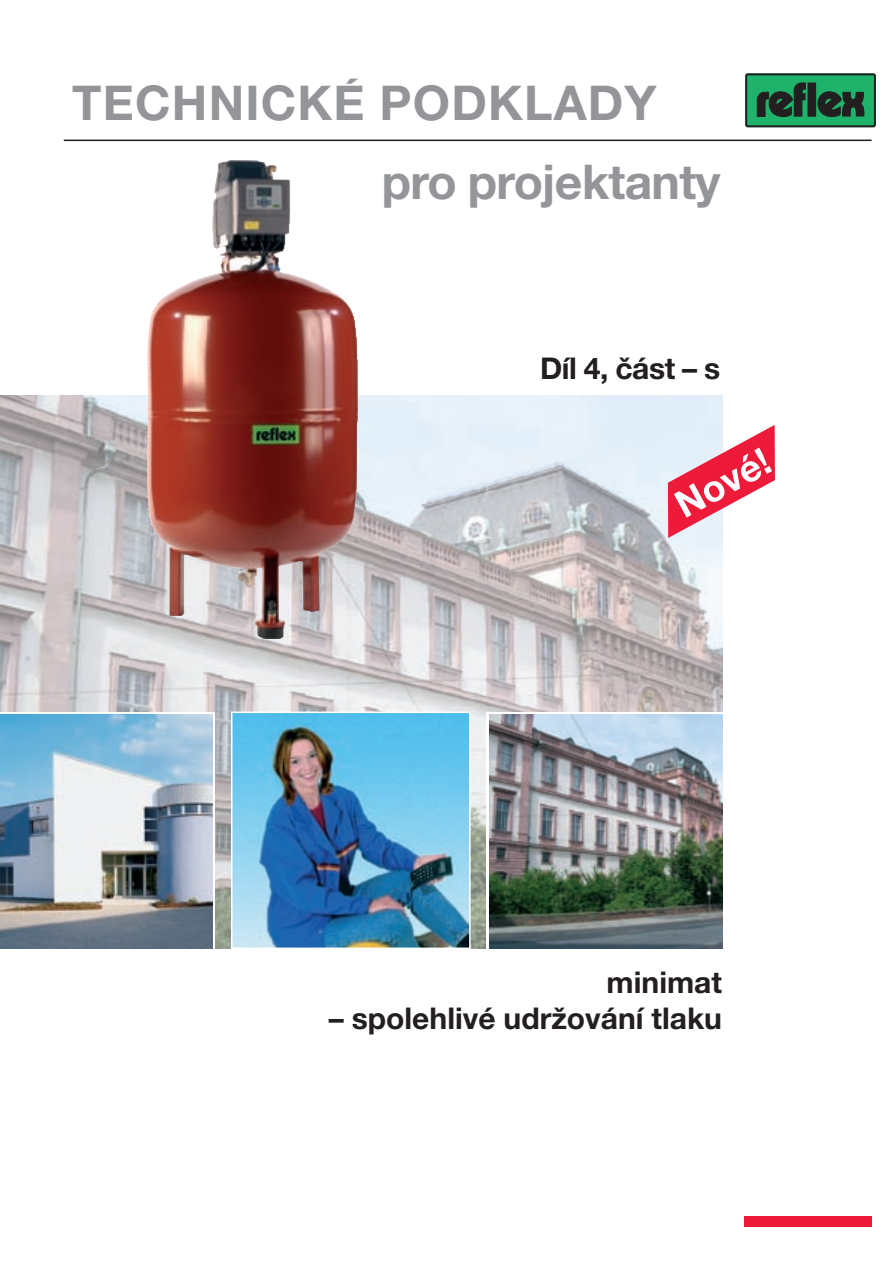
<style>
.page{position:relative;width:893px;height:1263px;background:#fff}
.page>*{position:absolute;margin:0;border:0;box-sizing:border-box;transform-origin:0 0}
.t1{font:700 48px "Helvetica Neue CE";letter-spacing:.025em;color:#939598}
.t2{font:700 48px "Helvetica Neue CE";letter-spacing:-.015em;color:#939598}
.t3{font:700 37.5px "Helvetica Neue CE";color:#fff}
.t4{font:700 30px "Helvetica Neue CE";color:#231f20}
</style>
<div class="page">
<img style="left:0;top:395px;width:723px;height:553px">
<img style="left:234px;top:714px;width:234px;height:232px">
<div style="left:231px;top:711px;width:240px;height:238px;border:2px solid #fff"></div>
<img style="left:489px;top:714px;width:234px;height:234px">
<div style="left:744px;top:1216px;width:128px;height:11px;background:#ed1a3a"></div>
<img style="left:0;top:714px;width:213px;height:234px">
<svg style="left:668px;top:425px;width:107px;height:113px"></svg>
<svg style="left:745px;top:73px;width:131px;height:55px;background:#22764d"></svg>
<hr style="left:64px;top:140px;width:808px;height:1px;background:#231f20">
<img style="left:149px;top:160px;width:209px;height:479px">
<h1 class="t1" style="left:72px;top:76px;width:586px">Technické podklady</h1>
<h1 class="t2" style="left:382px;top:155px;width:341px">pro projektanty</h1>
<p class="t4" style="left:540px;top:351px;width:182px">Díl 4, část – s</p>
<p class="t3" style="left:668px;top:489px;width:104px;rotate:-29deg">Nové!</p>
<p class="t4" style="left:607px;top:965px;width:117px">minimat</p>
<p class="t4" style="left:329px;top:1001px;width:395px">– spolehlivé udržování tlaku</p>
</div>
